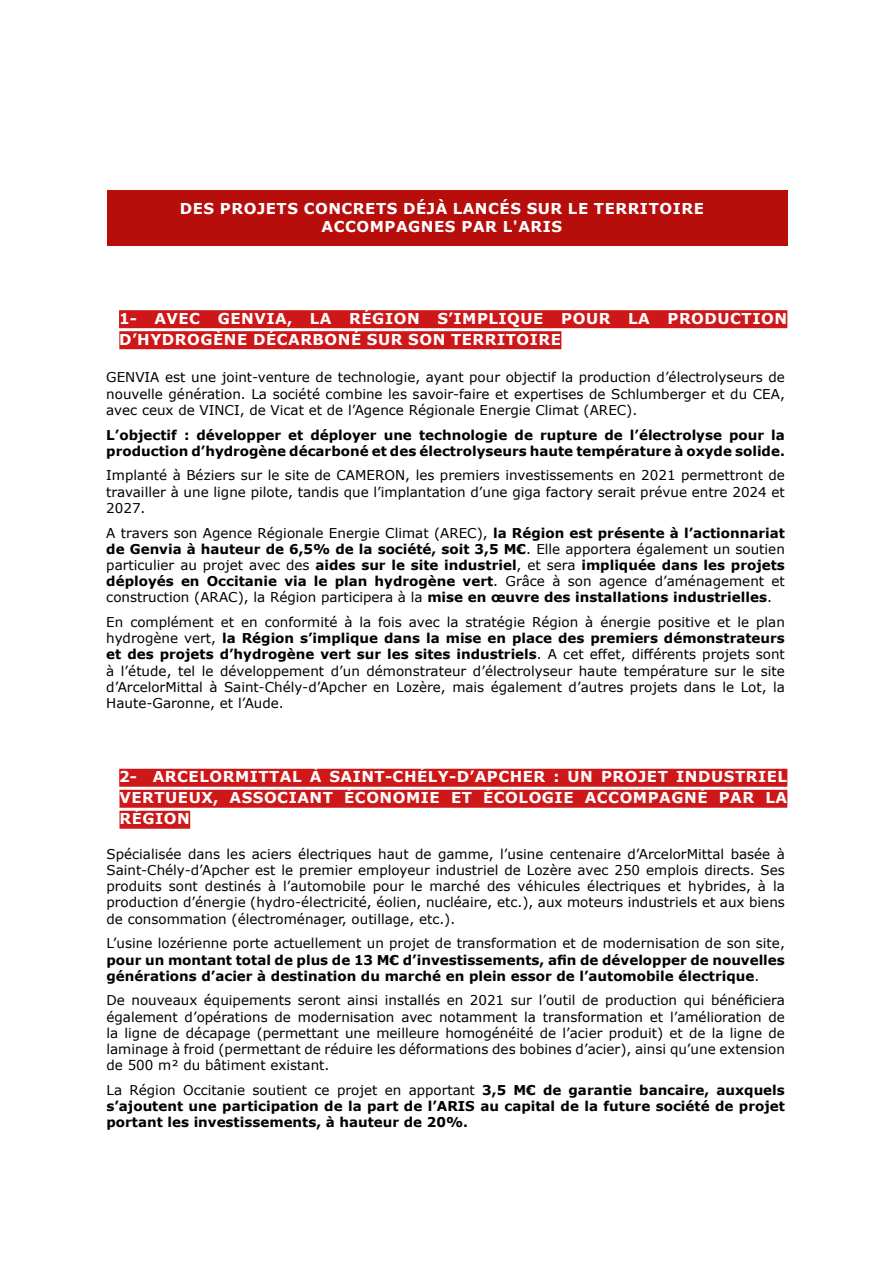
<style>
.page{position:relative;width:893px;height:1263px;background:#fff}
.page>*{position:absolute;margin:0;border:0;box-sizing:border-box;transform-origin:0 0}
.t1{font:700 15px/21px "Verdana";letter-spacing:.035em;color:#fff}
.t2{font:13.5px/16.2px "Verdana";color:#000;text-align:justify}
.t3{font:700 13.5px/16.2px "Verdana";color:#000}
.s1{font-weight:400}
.s2{font-weight:700}
</style>
<div class="page">
<div style="left:119px;top:310px;width:668px;height:18px;background:#cd1719"></div>
<div style="left:119px;top:331px;width:442px;height:18px;background:#cd1719"></div>
<div style="left:107px;top:191px;width:680px;height:55px;background:#b70e0c"></div>
<div style="left:119px;top:769px;width:668px;height:18px;background:#cd1719"></div>
<div style="left:119px;top:790px;width:668px;height:18px;background:#cd1719"></div>
<div style="left:119px;top:811px;width:71px;height:18px;background:#cd1719"></div>
<p class="t1" style="left:180px;top:199px;width:525px;line-height:18px;text-align:center">DES PROJETS CONCRETS DÉJÀ LANCÉS SUR LE TERRITOIRE<br>ACCOMPAGNES PAR L'ARIS</p>
<p class="t1" style="left:119px;top:307px;width:669px">1- AVEC GENVIA, LA RÉGION S’IMPLIQUE POUR LA PRODUCTION<br>D’HYDROGÈNE DÉCARBONÉ SUR SON TERRITOIRE</p>
<p class="t2" style="left:106px;top:369px;width:680px">GENVIA est une joint-venture de technologie, ayant pour objectif la production d’électrolyseurs de nouvelle génération. La société combine les savoir-faire et expertises de Schlumberger et du CEA, avec ceux de VINCI, de Vicat et de l’Agence Régionale Energie Climat (AREC).</p>
<p class="t3" style="left:106px;top:426px;width:680px">L’objectif : développer et déployer une technologie de rupture de l’électrolyse pour la production d’hydrogène décarboné et des électrolyseurs haute température à oxyde solide.</p>
<p class="t2" style="left:106px;top:467px;width:680px">Implanté à Béziers sur le site de CAMERON, les premiers investissements en 2021 permettront de travailler à une ligne pilote, tandis que l’implantation d’une giga factory serait prévue entre 2024 et 2027.</p>
<p class="t3" style="left:106px;top:524px;width:680px;text-align:justify"><span class="s1">A travers son Agence Régionale Energie Climat (AREC),</span> la Région est présente à l’actionnariat de Genvia à hauteur de 6,5% de la société, soit 3,5 M€<span class="s1">. Elle apportera également un soutien particulier au projet avec des</span> aides sur le site industriel<span class="s1">, et sera</span> impliquée dans les projets déployés en Occitanie via le plan hydrogène vert<span class="s1">. Grâce à son agence d’aménagement et construction (ARAC), la Région participera à la</span> mise en œuvre des installations industrielles<span class="s1">.</span></p>
<p class="t2" style="left:106px;top:614px;width:680px">En complément et en conformité à la fois avec la stratégie Région à énergie positive et le plan hydrogène vert, <span class="s2">la Région s’implique dans la mise en place des premiers démonstrateurs et des projets d’hydrogène vert sur les sites industriels</span>. A cet effet, différents projets sont à l’étude, tel le développement d’un démonstrateur d’électrolyseur haute température sur le site d’ArcelorMittal à Saint-Chély-d’Apcher en Lozère, mais également d’autres projets dans le Lot, la Haute-Garonne, et l’Aude.</p>
<p class="t1" style="left:119px;top:766px;width:669px;text-align:justify">2- ARCELORMITTAL À SAINT-CHÉLY-D’APCHER : UN PROJET INDUSTRIEL VERTUEUX, ASSOCIANT ÉCONOMIE ET ÉCOLOGIE ACCOMPAGNÉ PAR LA RÉGION</p>
<p class="t2" style="left:106px;top:846px;width:680px">Spécialisée dans les aciers électriques haut de gamme, l’usine centenaire d’ArcelorMittal basée à Saint-Chély-d’Apcher est le premier employeur industriel de Lozère avec 250 emplois directs. Ses produits sont destinés à l’automobile pour le marché des véhicules électriques et hybrides, à la production d’énergie (hydro-électricité, éolien, nucléaire, etc.), aux moteurs industriels et aux biens de consommation (électroménager, outillage, etc.).</p>
<p class="t2" style="left:106px;top:935px;width:680px">L’usine lozérienne porte actuellement un projet de transformation et de modernisation de son site,</p>
<p class="t3" style="left:106px;top:951px;width:680px">pour un montant total de plus de 13 M€ d’investissements, afin de développer de nouvelles générations d’acier à destination du marché en plein essor de l’automobile électrique<span class="s1">.</span></p>
<p class="t2" style="left:106px;top:992px;width:680px">De nouveaux équipements seront ainsi installés en 2021 sur l’outil de production qui bénéficiera également d’opérations de modernisation avec notamment la transformation et l’amélioration de la ligne de décapage (permettant une meilleure homogénéité de l’acier produit) et de la ligne de laminage à froid (permettant de réduire les déformations des bobines d’acier), ainsi qu’une extension de 500 m² du bâtiment existant.</p>
<p class="t3" style="left:106px;top:1082px;width:680px;text-align:justify"><span class="s1">La Région Occitanie soutient ce projet en apportant</span> 3,5 M€ de garantie bancaire, auxquels s’ajoutent une participation de la part de l’ARIS au capital de la future société de projet portant les investissements, à hauteur de 20%.</p>
</div>
